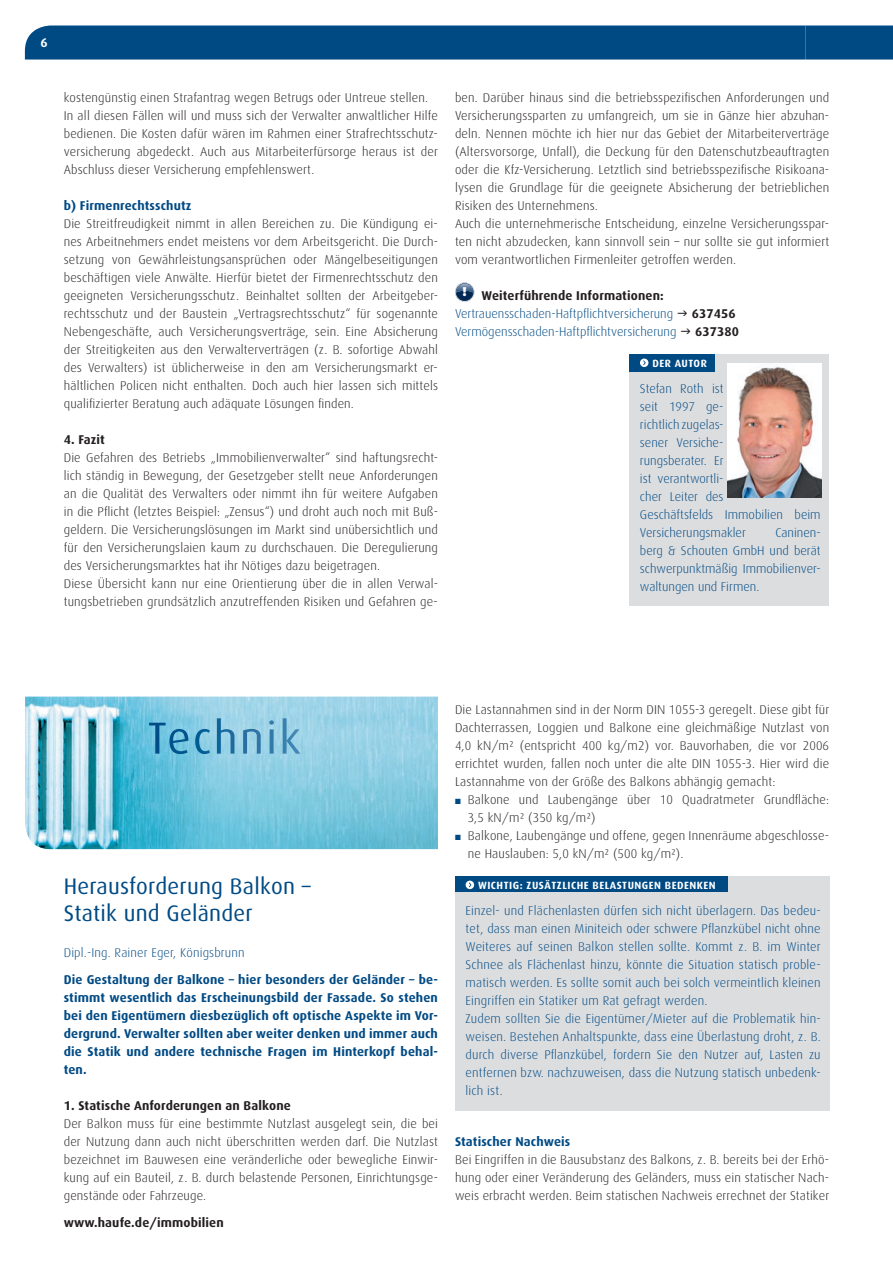
<style>
.page{position:relative;width:893px;height:1263px;background:#fff}
.page>*{position:absolute;margin:0;border:0;box-sizing:border-box;transform-origin:0 0}
.t1{font:22.5px/27px "Dax";letter-spacing:.01em;color:#004a84}
.t2{font:300 12.75px/18px "Dax";letter-spacing:.01em;color:#231f20}
.t3{font:300 12.75px/18px "Dax";letter-spacing:.01em;color:#004a84}
.t4{font:700 12.75px/18px "Dax";letter-spacing:.01em;color:#004a84;text-align:justify}
.t5{font:700 12.75px "Dax";letter-spacing:.01em;color:#231f20}
.t6{font:700 12.75px "Dax";color:#fff}
.t7{font:700 10.5px "Dax";letter-spacing:.05em;color:#fff}
.t8{font:7.5px "Zapf Dingbats";color:#004a84}
.s1{font-weight:700;color:#231f20}
</style>
<div class="page">
<div style="left:25px;top:26px;width:868px;height:34px;background:#004a84"></div>
<div style="left:629px;top:354px;width:200px;height:252px;background:#dcdddf"></div>
<div style="left:629px;top:354px;width:85px;height:17px;background:#004a84"></div>
<svg style="left:640px;top:359px;width:8px;height:8px"></svg>
<img style="left:728px;top:363px;width:93px;height:134px">
<svg style="left:455px;top:284px;width:19px;height:16px"></svg>
<div style="left:455px;top:283px;width:19px;height:18px;border:1px solid #002853;border-radius:50%"></div>
<div style="left:455px;top:282px;width:19px;height:20px;border:1px solid #dcdddf;border-radius:50%"></div>
<img style="left:25px;top:696px;width:413px;height:153px">
<img style="left:149px;top:718px;width:151px;height:36px">
<div style="left:455px;top:876px;width:374px;height:234px;background:#dcdddf"></div>
<div style="left:455px;top:876px;width:272px;height:16px;background:#004a84"></div>
<svg style="left:466px;top:881px;width:8px;height:8px"></svg>
<p class="t6" style="left:40px;top:35px;width:9px">6</p>
<p class="t2" style="left:64px;top:89px;width:376px">kostengünstig einen Strafantrag wegen Betrugs oder Untreue stellen.<br>In all diesen Fällen will und muss sich der Verwalter anwaltlicher Hilfe bedienen. Die Kosten dafür wären im Rahmen einer Strafrechtsschutz&shy;versicherung abgedeckt. Auch aus Mitarbeiterfürsorge heraus ist der Abschluss dieser Versicherung empfehlenswert.</p>
<p class="t4" style="left:64px;top:197px;width:129px">b) Firmenrechtsschutz</p>
<p class="t2" style="left:64px;top:215px;width:376px;text-align:justify">Die Streitfreudigkeit nimmt in allen Bereichen zu. Die Kündigung ei&shy;nes Arbeitnehmers endet meistens vor dem Arbeitsgericht. Die Durch&shy;setzung von Gewährleistungsansprüchen oder Mängelbeseitigungen beschäftigen viele Anwälte. Hierfür bietet der Firmenrechtsschutz den geeigneten Versicherungsschutz. Beinhaltet sollten der Arbeitgeber&shy;rechtsschutz und der Baustein „Vertragsrechtsschutz“ für sogenannte Nebengeschäfte, auch Versicherungsverträge, sein. Eine Absicherung der Streitigkeiten aus den Verwalterverträgen (z. B. sofortige Abwahl des Verwalters) ist üblicherweise in den am Versicherungsmarkt er&shy;hältlichen Policen nicht enthalten. Doch auch hier lassen sich mittels qualifizierter Beratung auch adäquate Lösungen finden.</p>
<p class="t5" style="left:64px;top:433px;width:43px">4. Fazit</p>
<p class="t2" style="left:64px;top:449px;width:376px">Die Gefahren des Betriebs „Immobilienverwalter“ sind haftungsrecht&shy;lich ständig in Bewegung, der Gesetzgeber stellt neue Anforderungen an die Qualität des Verwalters oder nimmt ihn für weitere Aufgaben in die Pflicht (letztes Beispiel: „Zensus“) und droht auch noch mit Buß&shy;geldern. Die Versicherungslösungen im Markt sind unübersichtlich und für den Versicherungslaien kaum zu durchschauen. Die Deregulierung des Versicherungsmarktes hat ihr Nötiges dazu beigetragen.<br>Diese Übersicht kann nur eine Orientierung über die in allen Verwal&shy;tungsbetrieben grundsätzlich anzutreffenden Risiken und Gefahren ge-</p>
<p class="t2" style="left:455px;top:89px;width:376px">ben. Darüber hinaus sind die betriebsspezifischen Anforderungen und Versicherungssparten zu umfangreich, um sie in Gänze hier abzuhan&shy;deln. Nennen möchte ich hier nur das Gebiet der Mitarbeiterverträge (Altersvorsorge, Unfall), die Deckung für den Datenschutzbeauftragten oder die Kfz-Versicherung. Letztlich sind betriebsspezifische Risikoana&shy;lysen die Grundlage für die geeignete Absicherung der betrieblichen Risiken des Unternehmens.<br>Auch die unternehmerische Entscheidung, einzelne Versicherungsspar&shy;ten nicht abzudecken, kann sinnvoll sein – nur sollte sie gut informiert vom verantwortlichen Firmenleiter getroffen werden.</p>
<p class="t3" style="left:455px;top:287px;width:220px;text-align:center"><sup>!</sup> <span class="s1">Weiterführende Informationen:<br></span>Vertrauensschaden-Haftpflichtversicherung</p>
<p class="t5" style="left:692px;top:307px;width:45px">637456</p>
<p class="t3" style="left:455px;top:323px;width:223px">Vermögensschaden-Haftpflichtversicherung</p>
<p class="t5" style="left:695px;top:325px;width:45px">637380</p>
<p class="t7" style="left:652px;top:357px;width:56px">DER AUTOR</p>
<p class="t3" style="left:640px;top:379px;width:182px">Stefan Roth ist<br>seit 1997 ge-<br>richtlich zugelas-<br>sener Versiche-<br>rungsberater. Er<br>ist verantwortli-<br>cher Leiter des<br>Geschäftsfelds Immobilien beim<br>Versicherungsmakler</p>
<p class="t3" style="left:640px;top:523px;width:182px;text-align:justify;text-indent:135px">Caninen&shy;berg &amp; Schouten GmbH und berät schwerpunktmäßig Immobilienver&shy;waltungen und Firmen.</p>
<h1 class="t1" style="left:64px;top:873px;width:249px">Herausforderung Balkon –<br>Statik und Geländer</h1>
<p class="t3" style="left:64px;top:944px;width:182px">Dipl.-Ing. Rainer Eger, Königsbrunn</p>
<p class="t4" style="left:64px;top:971px;width:376px">Die Gestaltung der Balkone – hier besonders der Geländer – be&shy;stimmt wesentlich das Erscheinungsbild der Fassade. So stehen bei den Eigentümern diesbezüglich oft optische Aspekte im Vor&shy;dergrund. Verwalter sollten aber weiter denken und immer auch die Statik und andere technische Fragen im Hinterkopf behal&shy;ten.</p>
<p class="t5" style="left:64px;top:1099px;width:229px">1. Statische Anforderungen an Balkone</p>
<p class="t2" style="left:64px;top:1115px;width:376px;text-align:justify">Der Balkon muss für eine bestimmte Nutzlast ausgelegt sein, die bei der Nutzung dann auch nicht überschritten werden darf. Die Nutzlast bezeichnet im Bauwesen eine veränderliche oder bewegliche Einwir&shy;kung auf ein Bauteil, z. B. durch belastende Personen, Einrichtungsge&shy;genstände oder Fahrzeuge.</p>
<p class="t5" style="left:64px;top:1216px;width:162px">www.haufe.de/immobilien</p>
<p class="t2" style="left:455px;top:701px;width:376px;text-align:justify">Die Lastannahmen sind in der Norm DIN 1055-3 geregelt. Diese gibt für Dachterrassen, Loggien und Balkone eine gleichmäßige Nutzlast von 4,0 kN/m² (entspricht 400 kg/m2) vor. Bauvorhaben, die vor 2006 errichtet wurden, fallen noch unter die alte DIN 1055-3. Hier wird die Lastannahme von der Größe des Balkons abhängig gemacht:</p>
<p class="t2" style="left:468px;top:791px;width:363px">Balkone und Laubengänge über 10 Quadratmeter Grundfläche:<br>3,5 kN/m² (350 kg/m²)<br>Balkone, Laubengänge und offene, gegen Innenräume abgeschlosse&shy;ne Hauslauben: 5,0 kN/m² (500 kg/m²).</p>
<p class="t8" style="left:455px;top:798px;width:7px">■</p>
<p class="t8" style="left:455px;top:834px;width:7px">■</p>
<p class="t7" style="left:478px;top:879px;width:239px">WICHTIG: ZUSÄTZLICHE BELASTUNGEN BEDENKEN</p>
<p class="t3" style="left:466px;top:901px;width:357px">Einzel- und Flächenlasten dürfen sich nicht überlagern. Das bedeu&shy;tet, dass man einen Miniteich oder schwere Pflanzkübel nicht ohne Weiteres auf seinen Balkon stellen sollte. Kommt z. B. im Winter Schnee als Flächenlast hinzu, könnte die Situation statisch proble&shy;matisch werden. Es sollte somit auch bei solch vermeintlich kleinen Eingriffen ein Statiker um Rat gefragt werden.<br>Zudem sollten Sie die Eigentümer/Mieter auf die Problematik hin&shy;weisen. Bestehen Anhaltspunkte, dass eine Überlastung droht, z. B. durch diverse Pflanzkübel, fordern Sie den Nutzer auf, Lasten zu entfernen bzw. nachzuweisen, dass die Nutzung statisch unbedenk&shy;lich ist.</p>
<p class="t4" style="left:455px;top:1133px;width:117px">Statischer Nachweis</p>
<p class="t2" style="left:455px;top:1151px;width:376px;text-align:justify">Bei Eingriffen in die Bausubstanz des Balkons, z. B. bereits bei der Erhö&shy;hung oder einer Veränderung des Geländers, muss ein statischer Nach&shy;weis erbracht werden. Beim statischen Nachweis errechnet der Statiker</p>
</div>
